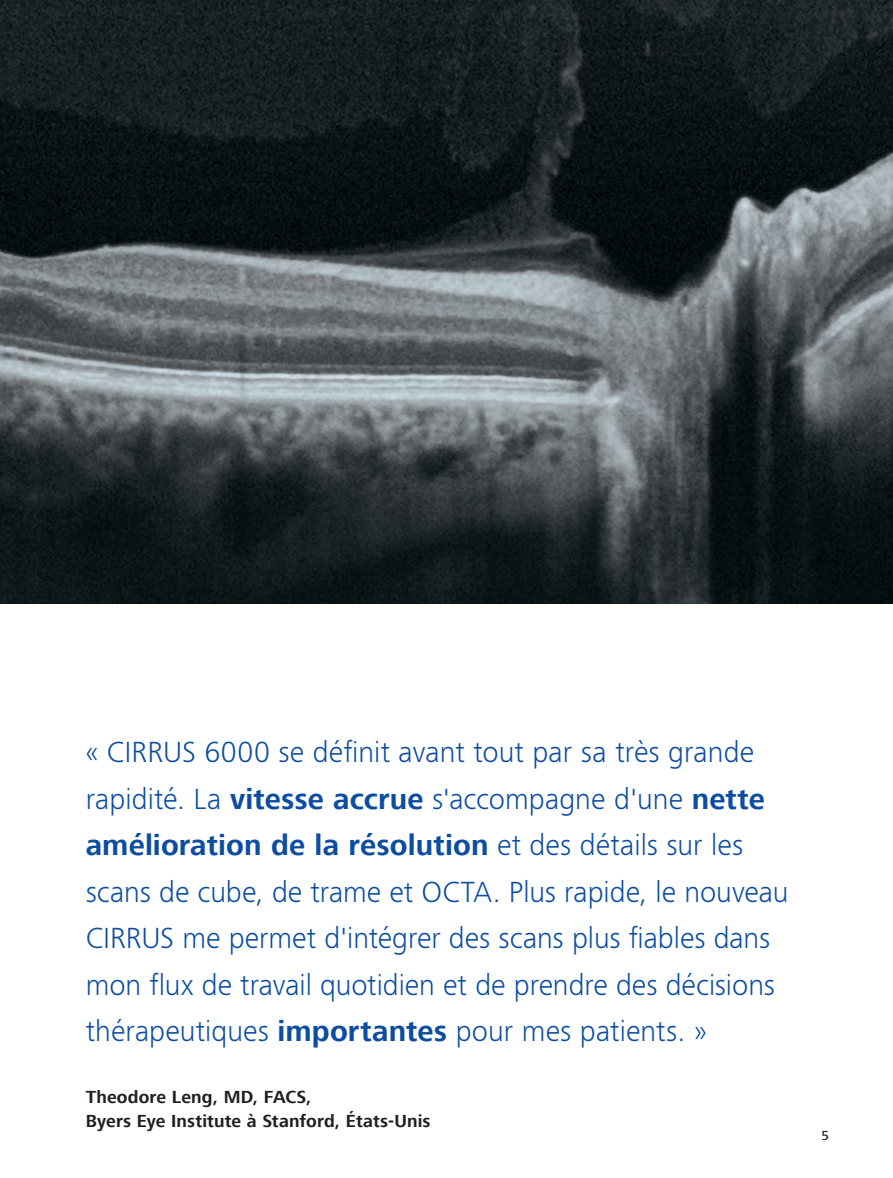
<style>
.page{position:relative;width:893px;height:1178px;background:#fff}
.page>*{position:absolute;margin:0;border:0;box-sizing:border-box;transform-origin:0 0}
.t1{font:300 30px/46.5px "ZEISS Frutiger Next W1 G";color:#0d4da1}
.t2{font:700 18px/24px "ZEISS Frutiger Next W1 G";letter-spacing:.005em;color:#231f20}
.t3{font:500 13.5px "ZEISS Frutiger Next W1 G";color:#231f20}
.s1{font-weight:700}
</style>
<div class="page">
<img style="left:0;top:0;width:893px;height:603px">
<p class="t1" style="left:86px;top:727px;width:704px">« CIRRUS 6000 se définit avant tout par sa très grande rapidité. La <span class="s1">vitesse accrue</span> s'accompagne d'une <span class="s1">nette amélioration de la résolution</span> et des détails sur les scans de cube, de trame et OCTA. Plus rapide, le nouveau CIRRUS me permet d'intégrer des scans plus fiables dans mon flux de travail quotidien et de prendre des décisions thérapeutiques <span class="s1">importantes</span> pour mes patients. »</p>
<p class="t2" style="left:86px;top:1085px;width:346px">Theodore Leng, MD, FACS,<br>Byers Eye Institute à Stanford, États-Unis</p>
<p class="t3" style="left:822px;top:1128px;width:9px">5</p>
</div>
